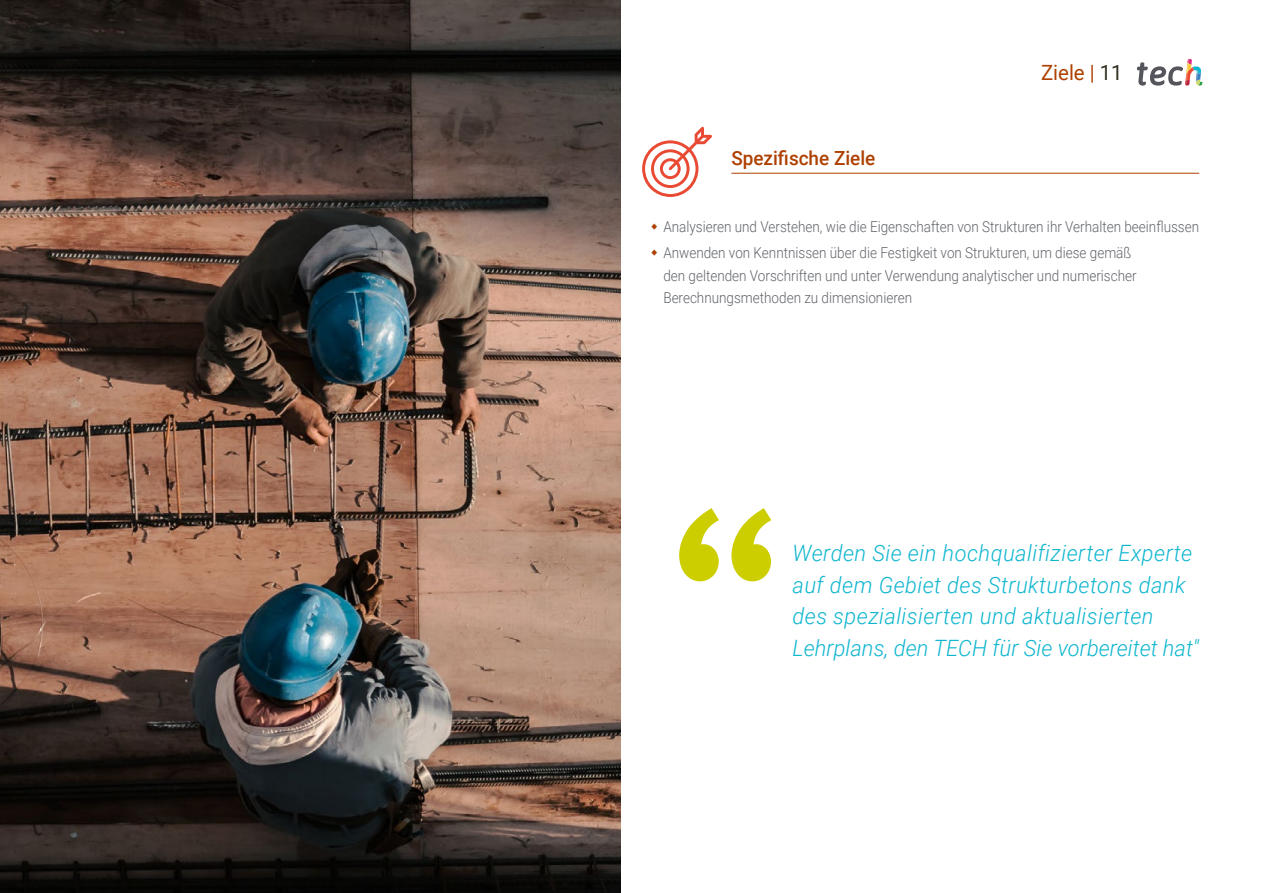
<style>
.page{position:relative;width:1263px;height:893px;background:#fff}
.page>*{position:absolute;margin:0;border:0;box-sizing:border-box;transform-origin:0 0}
.t1{font:italic 300 22.5px/31.5px "Roboto";letter-spacing:.02em;color:#0fb6cf}
.t2{font:21px "Roboto";color:#ae4000}
.t3{font:500 19.5px "Roboto";color:#ae4000}
.t4{font:300 15px/26.7px "Roboto";color:#61646a;scale:.9 1}
.s1{color:#312e20}
</style>
<div class="page">
<hr style="left:731px;top:173px;width:468px;height:1px;background:#ae4000">
<svg style="left:1137px;top:59px;width:65px;height:27px"></svg>
<svg style="left:642px;top:127px;width:70px;height:70px"></svg>
<svg style="left:679px;top:508px;width:92px;height:73px"></svg>
<img style="left:0;top:0;width:621px;height:893px">
<h3 class="t3" style="left:731px;top:144px;width:145px">Spezifische Ziele</h3>
<h2 class="t2" style="left:1041px;top:57px;width:83px">Ziele | <span class="s1">11</span></h2>
<p class="t4" style="left:663px;top:212px;width:597px">Analysieren und Verstehen, wie die Eigenschaften von Strukturen ihr Verhalten beeinflussen<br>Anwenden von Kenntnissen über die Festigkeit von Strukturen, um diese gemäß</p>
<p class="t4" style="left:663px;top:264px;width:527px;line-height:22.5px">den geltenden Vorschriften und unter Verwendung analytischer und numerischer<br>Berechnungsmethoden zu dimensionieren</p>
<h1 class="t1" style="left:792px;top:537px;width:408px">Werden Sie ein hochqualifizierter Experte auf dem Gebiet des Strukturbetons dank des spezialisierten und aktualisierten Lehrplans, den TECH für Sie vorbereitet hat"</h1>
</div>
